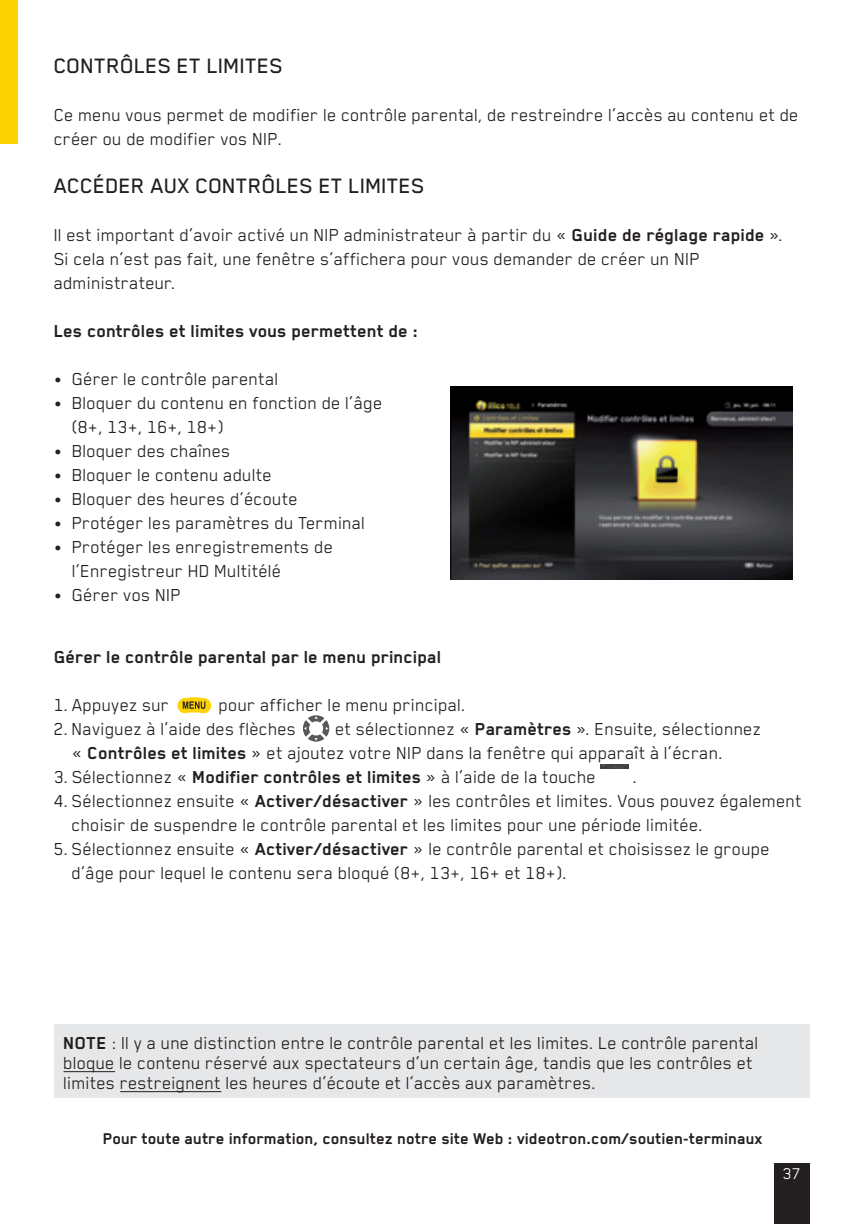
<style>
.page{position:relative;width:864px;height:1224px;background:#fff}
.page>*{position:absolute;margin:0;border:0;box-sizing:border-box;transform-origin:0 0}
.t1{font:500 24px "Blender Pro";color:#231f20}
.t2{font:20px/24px "Blender Pro";color:#231f20}
.t3{font:700 20px "Blender Pro";color:#231f20}
.t4{font:700 18px "Blender Pro";color:#231f20}
.t5{font:18px "Blender Pro";color:#fff}
.s1{font-weight:700}
</style>
<div class="page">
<div style="left:774px;top:1164px;width:36px;height:60px;background:#231f20"></div>
<div style="left:0;top:0;width:18px;height:144px;background:#fed304"></div>
<svg style="left:177px;top:697px;width:34px;height:17px"></svg>
<svg style="left:303px;top:715px;width:27px;height:27px"></svg>
<img style="left:601px;top:764px;width:28px;height:5px">
<div style="left:54px;top:1024px;width:756px;height:74px;background:#e6e7e9"></div>
<hr style="left:64px;top:1071px;width:51px;height:1px;background:#231f20">
<hr style="left:120px;top:1091px;width:101px;height:1px;background:#231f20">
<img style="left:451px;top:387px;width:342px;height:192px">
<p class="t1" style="left:54px;top:53px;width:231px">CONTRÔLES ET LIMITES</p>
<p class="t2" style="left:54px;top:102px;width:747px">Ce menu vous permet de modifier le contrôle parental, de restreindre l’accès au contenu et de créer ou de modifier vos NIP.</p>
<p class="t1" style="left:54px;top:173px;width:14px">ACCÉDER</p>
<p class="t1" style="left:151px;top:173px;width:59px">AU X CONTRÔLES</p>
<p class="t1" style="left:319px;top:173px;width:74px">ET LIMITES</p>
<p class="t2" style="left:54px;top:222px;width:731px">Il est important d’avoir activé un NIP administrateur à partir du « <span class="s1">Guide de réglage rapide</span> ».<br>Si cela n’est pas fait, une fenêtre s’affichera pour vous demander de créer un NIP administrateur.</p>
<p class="t3" style="left:54px;top:320px;width:366px">Les contrôles et limites vous permettent de :</p>
<p class="t2" style="left:54px;top:366px;width:226px">• Gérer le contrôle parental</p>
<p class="t2" style="left:72px;top:390px;width:312px;text-indent:-18px">• Bloquer du contenu en fonction de l’âge (8+, 13+, 16+, 18+)</p>
<p class="t2" style="left:54px;top:438px;width:178px">• Bloquer des chaînes</p>
<p class="t2" style="left:54px;top:462px;width:220px">• Bloquer le contenu adulte</p>
<p class="t2" style="left:54px;top:486px;width:246px">• Bloquer des heures d’écoute</p>
<p class="t2" style="left:54px;top:510px;width:313px">• Protéger les paramètres du Terminal</p>
<p class="t2" style="left:72px;top:534px;width:263px;text-indent:-18px">• Protéger les enregistrements de l’Enregistreur HD Multitélé</p>
<p class="t2" style="left:54px;top:582px;width:129px">• Gérer vos NIP</p>
<p class="t3" style="left:54px;top:646px;width:389px">Gérer le contrôle parental par le menu principal</p>
<p class="t2" style="left:54px;top:692px;width:117px">1. Appuyez sur</p>
<p class="t2" style="left:219px;top:692px;width:248px">pour afficher le menu principal.</p>
<p class="t2" style="left:54px;top:716px;width:244px">2. Naviguez à l’aide des flèches</p>
<p class="t2" style="left:72px;top:716px;width:691px;text-indent:264px">et sélectionnez « <span class="s1">Paramètres</span> ». Ensuite, sélectionnez « <span class="s1">Contrôles et limites</span> » et ajoutez votre NIP dans la fenêtre qui apparaît à l’écran.</p>
<p class="t2" style="left:54px;top:764px;width:544px">3. Sélectionnez « <span class="s1">Modifier contrôles et limites</span> » à l’aide de la touche</p>
<p class="t2" style="left:633px;top:764px;width:6px">.</p>
<p class="t2" style="left:72px;top:788px;width:732px;text-indent:-18px">4. Sélectionnez ensuite « <span class="s1">Activer/désactiver</span> » les contrôles et limites. Vous pouvez également choisir de suspendre le contrôle parental et les limites pour une période limitée.</p>
<p class="t2" style="left:72px;top:836px;width:700px;text-indent:-18px">5. Sélectionnez ensuite « <span class="s1">Activer/désactiver</span> » le contrôle parental et choisissez le groupe d’âge pour lequel le contenu sera bloqué (8+, 13+, 16+ et 18+).</p>
<p class="t2" style="left:64px;top:1032px;width:697px;line-height:20px"><span class="s1">Note</span> : Il y a une distinction entre le contrôle parental et les limites. Le contrôle parental bloque le contenu réservé aux spectateurs d’un certain âge, tandis que les contrôles et limites restreignent les heures d’écoute et l’accès aux paramètres.</p>
<p class="t4" style="left:103px;top:1128px;width:661px">Pour toute autre information, consultez notre site Web : videotron.com/soutien-terminaux</p>
<p class="t5" style="left:783px;top:1164px;width:20px">37</p>
</div>
